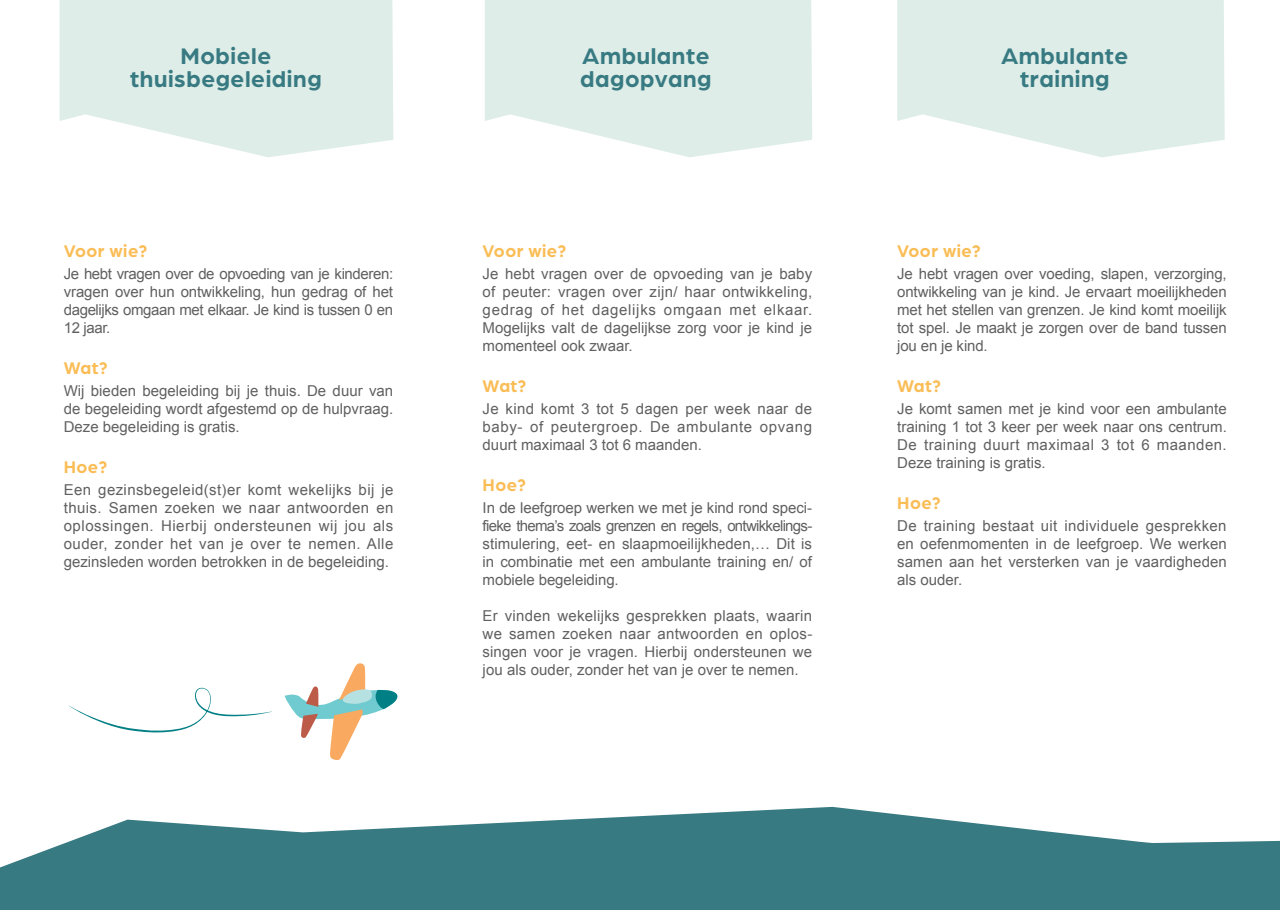
<style>
.page{position:relative;width:1280px;height:910px;background:#fff}
.page>*{position:absolute;margin:0;border:0;box-sizing:border-box;transform-origin:0 0}
.t1{font:700 24px/22.5px "Arboria";letter-spacing:.025em;color:#387a82;text-align:center}
.t2{font:700 18px "Arboria";letter-spacing:.025em;color:#fabd56}
.t3{font:15px/18px "Arial";color:#5f605f;text-align:justify}
</style>
<div class="page">
<svg style="left:60px;top:0;width:333px;height:157px;background:#e1efea"></svg>
<svg style="left:485px;top:0;width:327px;height:157px;background:#e1efea"></svg>
<svg style="left:897px;top:0;width:328px;height:157px;background:#e1efea"></svg>
<svg style="left:0;top:807px;width:1280px;height:103px;fill:#387a82"></svg>
<svg style="left:285px;top:663px;width:113px;height:97px"></svg>
<svg style="left:69px;top:687px;width:203px;height:46px"></svg>
<h1 class="t1" style="left:130px;top:44px;width:193px">Mobiele thuisbegeleiding</h1>
<h1 class="t1" style="left:580px;top:44px;width:133px;text-align:left">Ambulante dagopvang</h1>
<h1 class="t1" style="left:1001px;top:44px;width:129px">Ambulante training</h1>
<p class="t2" style="left:64px;top:239px;width:85px">Voor wie?</p>
<p class="t3" style="left:64px;top:265px;width:331px">Je hebt vragen over de opvoeding van je kinderen: vragen over hun ontwikkeling, hun gedrag of het dagelijks omgaan met elkaar. Je kind is tussen 0 en 12 jaar.</p>
<p class="t2" style="left:64px;top:356px;width:45px">Wat?</p>
<p class="t3" style="left:64px;top:382px;width:331px">Wij bieden begeleiding bij je thuis. De duur van de begeleiding wordt afgestemd op de hulpvraag.<br>Deze begeleiding is gratis.</p>
<p class="t2" style="left:64px;top:454px;width:45px">Hoe?</p>
<p class="t3" style="left:64px;top:481px;width:331px">Een gezinsbegeleid(st)er komt wekelijks bij je thuis. Samen zoeken we naar antwoorden en oplossingen. Hierbij ondersteunen wij jou als ouder, zonder het van je over te nemen. Alle gezinsleden worden betrokken in de begeleiding.</p>
<p class="t2" style="left:483px;top:239px;width:85px">Voor wie?</p>
<p class="t3" style="left:483px;top:265px;width:331px">Je hebt vragen over de opvoeding van je baby of peuter: vragen over zijn/ haar ontwikkeling, gedrag of het dagelijks omgaan met elkaar.<br>Mogelijks valt de dagelijkse zorg voor je kind je momenteel ook zwaar.</p>
<p class="t2" style="left:483px;top:374px;width:45px">Wat?</p>
<p class="t3" style="left:483px;top:400px;width:331px">Je kind komt 3 tot 5 dagen per week naar de baby- of peutergroep. De ambulante opvang duurt maximaal 3 tot 6 maanden.</p>
<p class="t2" style="left:483px;top:472px;width:45px">Hoe?</p>
<p class="t3" style="left:483px;top:499px;width:331px">In de leefgroep werken we met je kind rond speci&shy;fieke thema’s zoals grenzen en regels, ontwikkelings&shy;stimulering, eet- en slaapmoeilijkheden,… Dit is in combinatie met een ambulante training en/ of mobiele begeleiding.</p>
<p class="t3" style="left:483px;top:607px;width:331px">Er vinden wekelijks gesprekken plaats, waarin we samen zoeken naar antwoorden en oplos&shy;singen voor je vragen. Hierbij ondersteunen we jou als ouder, zonder het van je over te nemen.</p>
<p class="t2" style="left:897px;top:239px;width:85px">Voor wie?</p>
<p class="t3" style="left:897px;top:265px;width:331px">Je hebt vragen over voeding, slapen, verzorging, ontwikkeling van je kind. Je ervaart moeilijkheden met het stellen van grenzen. Je kind komt moeilijk tot spel. Je maakt je zorgen over de band tussen jou en je kind.</p>
<p class="t2" style="left:897px;top:374px;width:45px">Wat?</p>
<p class="t3" style="left:897px;top:400px;width:331px">Je komt samen met je kind voor een ambulante training 1 tot 3 keer per week naar ons centrum.<br>De training duurt maximaal 3 tot 6 maanden.<br>Deze training is gratis.</p>
<p class="t2" style="left:897px;top:490px;width:45px">Hoe?</p>
<p class="t3" style="left:897px;top:517px;width:331px">De training bestaat uit individuele gesprekken en oefenmomenten in de leefgroep. We werken samen aan het versterken van je vaardigheden als ouder.</p>
</div>
